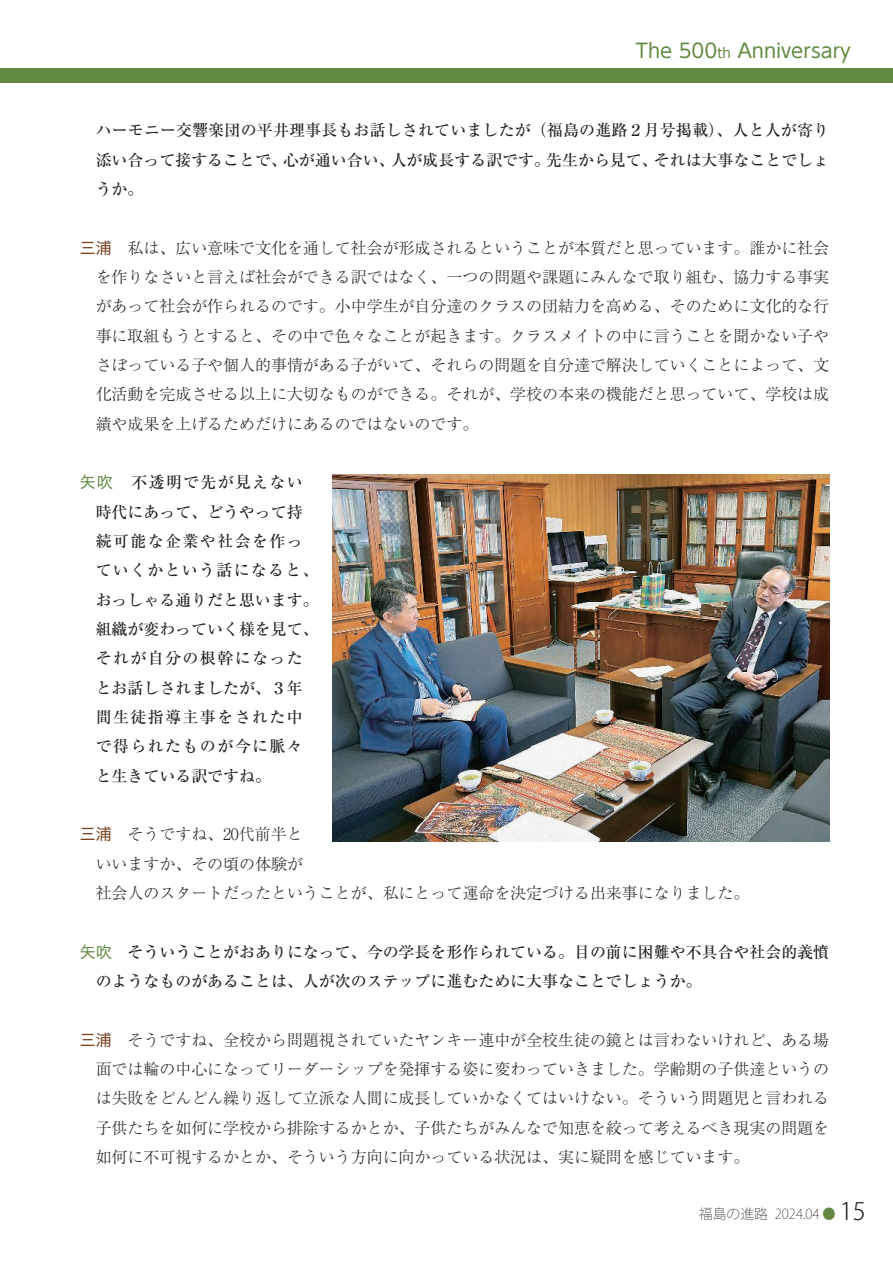
<style>
.page{position:relative;width:893px;height:1263px;background:#fff}
.page>*{position:absolute;margin:0;border:0;box-sizing:border-box;transform-origin:0 0}
.t1{font:19.5px "UD Shin Go Pro";color:#638a42}
.t2{font:300 15.9px/29.2px "Ryumin Pr 6";color:#231f20;text-align:justify}
.t3{font:500 15.9px/29.2px "Ryumin Pr 6";color:#231f20;text-align:justify}
.t4{font:500 15.9px/29.2px "Ryumin Pr 6";letter-spacing:.08em;color:#231f20}
.t5{font:200 13.8px "Koz Go Pro";color:#231f20}
.s1{font-size:13.5px}
.s2{font-family:"Hira Kaku Std W4";font-weight:400;color:#7a4220}
.s3{font-family:"Hira Kaku Std W4";font-weight:400;color:#638a42}
.s4{color:#638a42}
.s5{font-weight:300;font-size:23.85px}
</style>
<div class="page">
<div style="left:0;top:68px;width:893px;height:15px;background:#638a42"></div>
<img style="left:332px;top:475px;width:497px;height:367px">
<p class="t1" style="left:635px;top:35px;width:217px">The 500<span class="s1">th</span> Anniversary</p>
<p class="t3" style="left:96px;top:115px;width:735px">ハーモニー交響楽団の平井理事長もお話しされていましたが（福島の進路２月号掲載）、人と人が寄り添い合って接することで、心が通い合い、人が成長する訳です。先生から見て、それは大事なことでしょうか。</p>
<p class="t2" style="left:96px;top:232px;width:735px;text-indent:-16px"><span class="s2">三浦　</span>私は、広い意味で文化を通して社会が形成されるということが本質だと思っています。誰かに社会を作りなさいと言えば社会ができる訳ではなく、一つの問題や課題にみんなで取り組む、協力する事実があって社会が作られるのです。小中学生が自分達のクラスの団結力を高める、そのために文化的な行事に取組もうとすると、その中で色々なことが起きます。クラスメイトの中に言うことを聞かない子やさぼっている子や個人的事情がある子がいて、それらの問題を自分達で解決していくことによって、文化活動を完成させる以上に大切なものができる。それが、学校の本来の機能だと思っていて、学校は成績や成果を上げるためだけにあるのではないのです。</p>
<p class="t4" style="left:96px;top:467px;width:225px;text-indent:-16px"><span class="s3">矢吹　</span>不透明で先が見えない時代にあって、どうやって持続可能な企業や社会を作っていくかという話になると、おっしゃる通りだと思います。組織が変わっていく様を見て、それが自分の根幹になったとお話しされましたが、３年間生徒指導主事をされた中で得られたものが今に脈々と生きている訳ですね。</p>
<p class="t2" style="left:96px;top:819px;width:655px;text-align:left;text-indent:-16px"><span class="s2">三浦　</span>そうですね、20代前半と<br>いいますか、その頃の体験が<br>社会人のスタートだったということが、私にとって運命を決定づける出来事になりました。</p>
<p class="t3" style="left:96px;top:936px;width:735px;text-indent:-16px"><span class="s3">矢吹　</span>そういうことがおありになって、今の学長を形作られている。目の前に困難や不具合や社会的義憤のようなものがあることは、人が次のステップに進むために大事なことでしょうか。</p>
<p class="t2" style="left:96px;top:1024px;width:735px;text-indent:-16px"><span class="s2">三浦　</span>そうですね、全校から問題視されていたヤンキー連中が全校生徒の鏡とは言わないけれど、ある場面では輪の中心になってリーダーシップを発揮する姿に変わっていきました。学齢期の子供達というのは失敗をどんどん繰り返して立派な人間に成長していかなくてはいけない。そういう問題児と言われる子供たちを如何に学校から排除するかとか、子供たちがみんなで知恵を絞って考えるべき現実の問題を如何に不可視するかとか、そういう方向に向かっている状況は、実に疑問を感じています。</p>
<p class="t5" style="left:699px;top:1205px;width:168px">福島の進路 2024.04 <span class="s4">●</span> <span class="s5">15</span></p>
</div>
